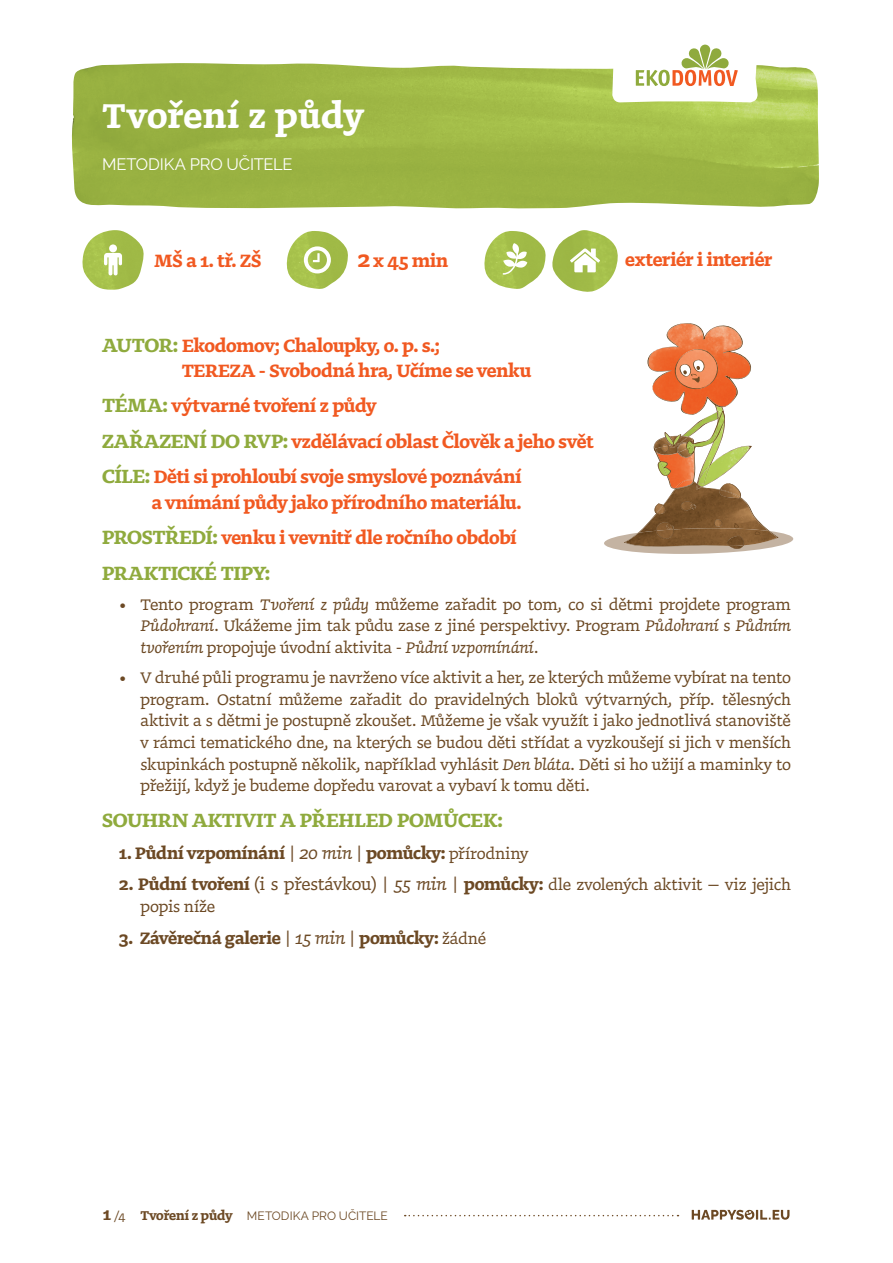
<style>
.page{position:relative;width:893px;height:1263px;background:#fff}
.page>*{position:absolute;margin:0;border:0;box-sizing:border-box;transform-origin:0 0}
.nadpis1{font:700 40.5px "Doko";letter-spacing:.015em;color:#fff}
.text{font:700 22.5px "Doko";letter-spacing:-.005em;color:#8faa3d}
.text-2{font:700 21px/25.2px "Doko";letter-spacing:-.01em;color:#f15921}
.text_ikony{font:700 21px "Doko";letter-spacing:-.005em;color:#f15921}
.tex_odrazky_cisla{font:700 19.5px "Doko";letter-spacing:-.005em;color:#6c4924}
.tex_odrazky_cisla-2{font:18px/21.6px "Doko";letter-spacing:-.01em;color:#6c4924;text-align:justify}
.nadpis2__ekologický{font:16.5px "Raleway v 4020 Regular";letter-spacing:-.015em;color:#fff}
.text-3{font:13.5px "Doko";color:#6c4924}
.text-4{font:12px "Raleway v 4020 Regular";color:#6c4924}
.s1{font-size:25.5px}
.s2{font-size:22.5px;color:#8faa3d}
.s3{font-style:italic}
.s4{font-weight:400}
.s5{font-weight:400;font-style:italic}
.s6{font-weight:400;font-size:18px}
.s7{font-weight:700;font-size:19.5px}
.s8{font-size:19.5px}
.s9{font-style:italic;font-size:19.5px}
.s10{font-family:"Doko";font-weight:700;font-size:15px}
</style>
<div class="page">
<svg style="left:692px;top:1209px;width:97px;height:11px"></svg>
<svg style="left:405px;top:1215px;width:273px;height:1px"></svg>
<img style="left:71px;top:63px;width:748px;height:146px">
<img style="left:286px;top:231px;width:62px;height:58px">
<svg style="left:304px;top:246px;width:27px;height:27px"></svg>
<img style="left:484px;top:231px;width:62px;height:58px">
<svg style="left:503px;top:243px;width:24px;height:32px"></svg>
<img style="left:82px;top:230px;width:62px;height:60px">
<svg style="left:104px;top:244px;width:18px;height:31px"></svg>
<img style="left:552px;top:230px;width:66px;height:62px">
<svg style="left:570px;top:248px;width:30px;height:24px"></svg>
<svg style="left:604px;top:323px;width:189px;height:231px"></svg>
<svg style="left:612px;top:44px;width:146px;height:58px"></svg>
<p class="nadpis1" style="left:102px;top:90px;width:262px">Tvoření z půdy</p>
<p class="nadpis2__ekologický" style="left:102px;top:151px;width:192px">METODIKA PRO UČITELE</p>
<p class="text-2" style="left:154px;top:248px;width:109px">MŠ a 1. tř. ZŠ</p>
<p class="text_ikony" style="left:358px;top:248px;width:92px"><span class="s1">2</span> x 45 min</p>
<p class="text_ikony" style="left:625px;top:246px;width:148px">exteriér i interiér</p>
<p class="text-2" style="left:182px;top:332px;width:351px;text-indent:-80px"><span class="s2">AUTOR:</span> Ekodomov; Chaloupky, o. p. s.;<br>TEREZA - Svobodná hra, Učíme se venku</p>
<p class="text-2" style="left:102px;top:393px;width:276px"><span class="s2">TÉMA:</span> výtvarné tvoření z půdy</p>
<p class="text-2" style="left:102px;top:428px;width:493px"><span class="s2">ZAŘAZENÍ DO RVP:</span> vzdělávací oblast Člověk a jeho svět</p>
<p class="text-2" style="left:102px;top:464px;width:421px;text-align:right"><span class="s2">CÍLE:</span> Děti si prohloubí svoje smyslové poznávání a vnímání půdy jako přírodního materiálu.</p>
<p class="text-2" style="left:102px;top:524px;width:416px"><span class="s2">PROSTŘEDÍ:</span> venku i vevnitř dle ročního období</p>
<p class="text" style="left:102px;top:559px;width:170px">PRAKTICKÉ TIPY:</p>
<p class="tex_odrazky_cisla-2" style="left:140px;top:593px;width:652px;text-indent:-21px">• Tento program <span class="s3">Tvoření z půdy</span> můžeme zařadit po tom, co si dětmi projdete program <span class="s3">Půdohraní</span>. Ukážeme jim tak půdu zase z jiné perspektivy. Program <span class="s3">Půdohraní</span> s <span class="s3">Půdním tvořením</span> propojuje úvodní aktivita - <span class="s3">Půdní vzpomínání</span>.</p>
<p class="tex_odrazky_cisla-2" style="left:140px;top:666px;width:652px;text-indent:-21px">• V druhé půli programu je navrženo více aktivit a her, ze kterých můžeme vybírat na tento program. Ostatní můžeme zařadit do pravidelných bloků výtvarných, příp. tělesných aktivit a s dětmi je postupně zkoušet. Můžeme je však využít i jako jednotlivá stanoviště v rámci tematického dne, na kterých se budou děti střídat a vyzkoušejí si jich v menších skupinkách postupně několik, například vyhlásit <span class="s3">Den bláta</span>. Děti si ho užijí a maminky to přežijí, když je budeme dopředu varovat a vybaví k tomu děti.</p>
<p class="text" style="left:102px;top:805px;width:402px">SOUHRN AKTIVIT A PŘEHLED POMŮCEK:</p>
<p class="tex_odrazky_cisla" style="left:119px;top:840px;width:411px">1. Půdní vzpomínání <span class="s4">|</span> <span class="s5">20 min</span> <span class="s4">|</span> pomůcky: <span class="s6">přírodniny</span></p>
<p class="tex_odrazky_cisla-2" style="left:140px;top:874px;width:652px;text-indent:-21px"><span class="s7">2. Půdní tvoření</span> <span class="s8">(i s přestávkou) |</span> <span class="s9">55 min</span> <span class="s8">|</span> <span class="s7">pomůcky:</span> dle zvolených aktivit – viz jejich popis níže</p>
<p class="tex_odrazky_cisla" style="left:119px;top:926px;width:368px">3. Závěrečná galerie <span class="s4">|</span> <span class="s5">15 min</span> <span class="s4">|</span> pomůcky: <span class="s6">žádné</span></p>
<p class="text-3" style="left:103px;top:1208px;width:24px"><span class="s7">1</span> /4</p>
<p class="text-4" style="left:140px;top:1206px;width:249px"><span class="s10">Tvoření z půdy</span> METODIKA PRO UČITELE</p>
</div>
